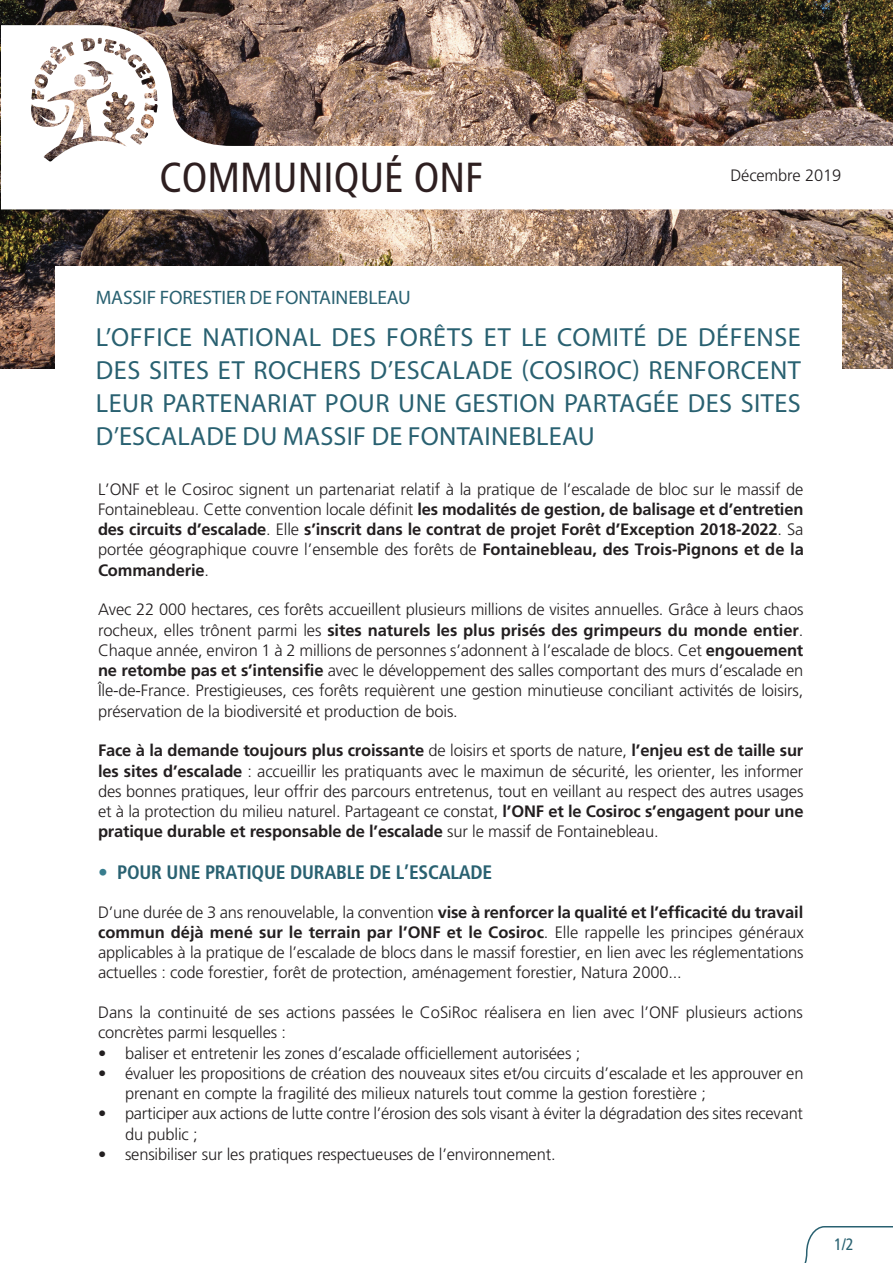
<style>
.page{position:relative;width:893px;height:1263px;background:#fff}
.page>*{position:absolute;margin:0;border:0;box-sizing:border-box;transform-origin:0 0}
.t1{font:condensed 42px "Frutiger LT Std";color:#2e1f20}
.t2{font:26.25px "Myriad Pro";letter-spacing:.02em;color:#296171}
.t3{font:700 condensed 19.5px "Frutiger LT Std";letter-spacing:-.01em;color:#296171}
.t4{font:19.5px "Myriad Pro";letter-spacing:-.005em;color:#296171}
.t5{font:300 16.5px/20.2px "Frutiger LT Std";letter-spacing:-.01em;color:#231f20;text-align:justify}
.t6{font:condensed 16.5px "Frutiger LT Std";color:#296171}
.s1{font-weight:700}
.s2{color:#387d8e}
</style>
<div class="page">
<img style="left:0;top:0;width:893px;height:369px">
<div style="left:55px;top:267px;width:787px;height:170px;background:#fff"></div>
<img style="left:1px;top:25px;width:892px;height:184px">
<svg style="left:804px;top:1226px;width:89px;height:37px"></svg>
<h1 class="t1" style="left:159px;top:153px;width:325px">COMMUNIQUé ONF</h1>
<p class="t5" style="left:730px;top:166px;width:112px">Décembre 2019</p>
<p class="t4" style="left:96px;top:285px;width:316px">MASSIF FORESTIER DE FONTAINEBLEAU</p>
<h2 class="t2" style="left:96px;top:321px;width:123px">L’OFFICE NATIONAL</h2>
<h2 class="t2" style="left:331px;top:321px;width:15px">DES</h2>
<h2 class="t2" style="left:386px;top:321px;width:203px">FORÊTSETLE COMIT</h2>
<h2 class="t2" style="left:633px;top:321px;width:111px">É DE DÉFENSE</h2>
<h2 class="t2" style="left:96px;top:354px;width:15px">DES</h2>
<h2 class="t2" style="left:149px;top:354px;width:13px">SITES</h2>
<h2 class="t2" style="left:218px;top:354px;width:116px">ET ROCHERS</h2>
<h2 class="t2" style="left:370px;top:354px;width:83px">D’ESCALADE</h2>
<h2 class="t2" style="left:522px;top:354px;width:143px">(COSIROC) RENFOR</h2>
<h2 class="t2" style="left:741px;top:354px;width:31px">CENT</h2>
<h2 class="t2" style="left:96px;top:387px;width:15px">LEUR</h2>
<h2 class="t2" style="left:162px;top:387px;width:28px">PARTENARIAT</h2>
<h2 class="t2" style="left:325px;top:387px;width:32px">POUR</h2>
<h2 class="t2" style="left:398px;top:387px;width:17px">UNE</h2>
<h2 class="t2" style="left:455px;top:387px;width:32px">GESTION</h2>
<h2 class="t2" style="left:564px;top:387px;width:28px">PARTA</h2>
<h2 class="t2" style="left:635px;top:387px;width:68px">GÉE DES</h2>
<h2 class="t2" style="left:741px;top:387px;width:13px">SITES</h2>
<h2 class="t2" style="left:96px;top:420px;width:81px">D’ESCALADE</h2>
<h2 class="t2" style="left:243px;top:420px;width:55px">DU MASSIF</h2>
<h2 class="t2" style="left:372px;top:420px;width:65px">DE FONTAINEBLEAU</h2>
<p class="t5" style="left:98px;top:479px;width:707px">L’ONF et le Cosiroc signent un partenariat relatif à la pratique de l’escalade de bloc sur le massif de Fontainebleau. Cette convention locale définit <span class="s1">les modalités de gestion, de balisage et d’entretien des circuits d’escalade</span>. Elle <span class="s1">s’inscrit dans le contrat de projet Forêt d’Exception 2018-2022</span>. Sa portée géographique couvre l’ensemble des forêts de <span class="s1">Fontainebleau, des Trois-Pignons et de la Commanderie</span>.</p>
<p class="t5" style="left:98px;top:600px;width:707px">Avec 22 000 hectares, ces forêts accueillent plusieurs millions de visites annuelles. Grâce à leurs chaos rocheux, elles trônent parmi les <span class="s1">sites naturels les plus prisés des grimpeurs du monde entier</span>.<br>Chaque année, environ 1 à 2 millions de personnes s’adonnent à l’escalade de blocs. Cet <span class="s1">engouement ne retombe pas et s’intensifie</span> avec le développement des salles comportant des murs d’escalade en Île-de-France. Prestigieuses, ces forêts requièrent une gestion minutieuse conciliant activités de loisirs, préservation de la biodiversité et production de bois.</p>
<p class="t5" style="left:98px;top:741px;width:707px"><span class="s1">Face à la demande toujours plus croissante</span> de loisirs et sports de nature, <span class="s1">l’enjeu est de taille sur les sites d’escalade</span> : accueillir les pratiquants avec le maximun de sécurité, les orienter, les informer des bonnes pratiques, leur offrir des parcours entretenus, tout en veillant au respect des autres usages et à la protection du milieu naturel. Partageant ce constat, <span class="s1">l’ONF et le Cosiroc s’engagent pour une pratique durable et responsable de l’escalade</span> sur le massif de Fontainebleau.</p>
<p class="t3" style="left:98px;top:861px;width:396px"><span class="s2">•</span> POUR UNE PRATIQUE DURABLE DE L’ESCALADE</p>
<p class="t5" style="left:98px;top:902px;width:707px">D’une durée de 3 ans renouvelable, la convention <span class="s1">vise à renforcer la qualité et l’efficacité du travail commun déjà mené sur le terrain par l’ONF et le Cosiroc</span>. Elle rappelle les principes généraux applicables à la pratique de l’escalade de blocs dans le massif forestier, en lien avec les réglementations actuelles : code forestier, forêt de protection, aménagement forestier, Natura 2000...</p>
<p class="t5" style="left:98px;top:1003px;width:706px">Dans la continuité de ses actions passées le CoSiRoc réalisera en lien avec l’ONF plusieurs actions concrètes parmi lesquelles :</p>
<p class="t5" style="left:98px;top:1043px;width:484px">• baliser et entretenir les zones d’escalade officiellement autorisées ;</p>
<p class="t5" style="left:125px;top:1063px;width:680px;text-indent:-27px">• évaluer les propositions de création des nouveaux sites et/ou circuits d’escalade et les approuver en prenant en compte la fragilité des milieux naturels tout comme la gestion forestière ;</p>
<p class="t5" style="left:125px;top:1104px;width:679px;text-indent:-27px">• participer aux actions de lutte contre l’érosion des sols visant à éviter la dégradation des sites recevant du public ;</p>
<p class="t5" style="left:98px;top:1144px;width:459px">• sensibiliser sur les pratiques respectueuses de l’environnement.</p>
<p class="t6" style="left:834px;top:1235px;width:21px">1/2</p>
</div>
